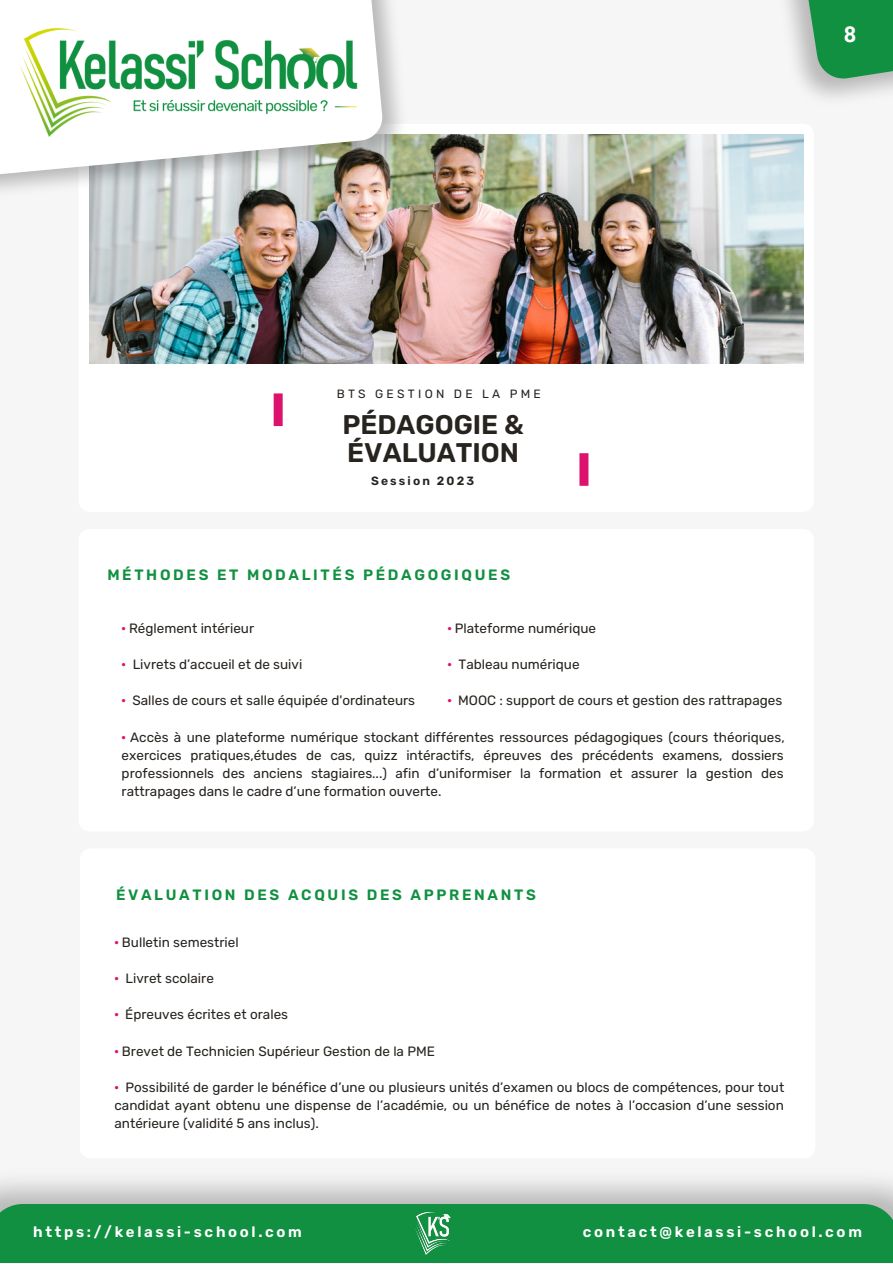
<style>
.page{position:relative;width:893px;height:1264px;background:#fff}
.page>*{position:absolute;margin:0;border:0;box-sizing:border-box;transform-origin:0 0}
.t1{font:600 27px/28px "Rubik";color:#27231f}
.t2{font:700 21.9px "Roboto";color:#fff}
.t3{font:600 15px "Rubik";letter-spacing:.18em;color:#109040}
.t4{font:600 15px "Rubik";letter-spacing:.18em;color:#fff}
.t5{font:13.5px/18px "Rubik";color:#27231f;text-align:justify}
.t6{font:12px "Rubik";letter-spacing:.275em;color:#27231f}
.t7{font:600 12px "Rubik";letter-spacing:.18em;color:#27231f}
.s1{font-weight:600;color:#dc136c}
</style>
<div class="page">
<div style="left:0;top:0;width:892px;height:1262px;background:#f6f6f6"></div>
<svg style="left:782px;top:0;width:110px;height:82px;background:#58aa77"></svg>
<div style="left:78px;top:124px;width:736px;height:388px;background:#fff;border-radius:11px"></div>
<img style="left:89px;top:134px;width:714px;height:230px">
<img style="left:89px;top:0;width:331px;height:230px">
<svg style="left:0;top:0;width:384px;height:195px"></svg>
<img style="left:5px;top:6px;width:367px;height:140px">
<div style="left:0;top:1203px;width:892px;height:59px;background:#109040"></div>
<img style="left:406px;top:1206px;width:54px;height:51px">
<div style="left:273px;top:393px;width:9px;height:33px;background:#dc136c"></div>
<div style="left:579px;top:453px;width:9px;height:33px;background:#dc136c"></div>
<div style="left:78px;top:529px;width:736px;height:302px;background:#fff;border-radius:11px"></div>
<div style="left:80px;top:848px;width:735px;height:310px;background:#fff;border-radius:11px"></div>
<p class="t2" style="left:843px;top:22px;width:14px">8</p>
<p class="t6" style="left:337px;top:386px;width:205px">BTS GESTION DE LA PME</p>
<p class="t1" style="left:342px;top:411px;width:183px">PÉDAGOGIE &amp;<br>ÉVALUATION</p>
<p class="t7" style="left:371px;top:474px;width:105px">Session 2023</p>
<p class="t3" style="left:107px;top:566px;width:404px">MÉTHODES ET MODALITÉS PÉDAGOGIQUES</p>
<p class="t5" style="left:447px;top:619px;width:150px"><span class="s1">·</span> Plateforme numérique</p>
<p class="t5" style="left:447px;top:655px;width:133px"><span class="s1">·</span> Tableau numérique</p>
<p class="t5" style="left:447px;top:691px;width:336px"><span class="s1">·</span> MOOC : support de cours et gestion des rattrapages</p>
<p class="t5" style="left:122px;top:728px;width:664px"><span class="s1">·</span> Accès à une plateforme numérique stockant différentes ressources pédagogiques (cours théoriques, exercices pratiques,études de cas, quizz intéractifs, épreuves des précédents examens, dossiers professionnels des anciens stagiaires...) afin d’uniformiser la formation et assurer la gestion des rattrapages dans le cadre d’une formation ouverte.</p>
<p class="t5" style="left:122px;top:619px;width:134px"><span class="s1">·</span> Réglement intérieur</p>
<p class="t5" style="left:122px;top:655px;width:182px"><span class="s1">·</span> Livrets d’accueil et de suivi</p>
<p class="t5" style="left:122px;top:691px;width:295px"><span class="s1">·</span> Salles de cours et salle équipée d'ordinateurs</p>
<p class="t3" style="left:116px;top:885px;width:421px">ÉVALUATION DES ACQUIS DES APPRENANTS</p>
<p class="t5" style="left:114px;top:933px;width:126px"><span class="s1">·</span> Bulletin semestriel</p>
<p class="t5" style="left:114px;top:969px;width:101px"><span class="s1">·</span> Livret scolaire</p>
<p class="t5" style="left:114px;top:1005px;width:175px"><span class="s1">·</span> Épreuves écrites et orales</p>
<p class="t5" style="left:114px;top:1042px;width:322px"><span class="s1">·</span> Brevet de Technicien Supérieur Gestion de la PME</p>
<p class="t5" style="left:114px;top:1078px;width:671px"><span class="s1">·</span> Possibilité de garder le bénéfice d’une ou plusieurs unités d’examen ou blocs de compétences, pour tout candidat ayant obtenu une dispense de l’académie, ou un bénéfice de notes à l’occasion d’une session antérieure (validité 5 ans inclus).</p>
<p class="t4" style="left:33px;top:1223px;width:270px">https://kelassi-school.com</p>
<p class="t4" style="left:583px;top:1223px;width:280px">contact@kelassi-school.com</p>
</div>
